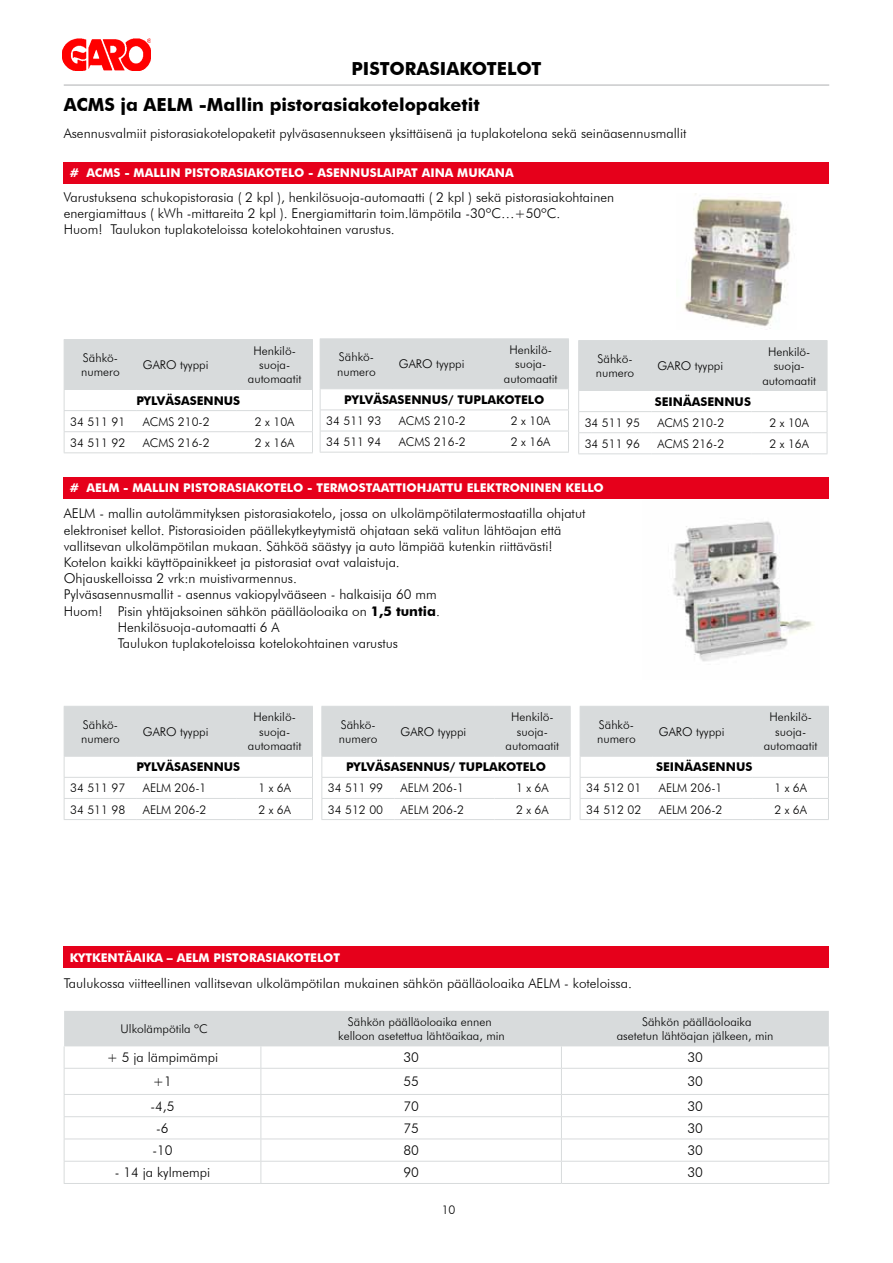
<style>
.page{position:relative;width:893px;height:1263px;background:#fff}
.page>*{position:absolute;margin:0;border:0;box-sizing:border-box;transform-origin:0 0}
.t1{font:700 18px "Futura BT";color:#000}
.t2{font:300 13.5px/16.2px "Futura BT";color:#000}
.t3{font:300 12px/14.4px "Futura BT";color:#000;text-align:center}
.t4{font:700 12px "Futura BT";color:#fff}
.t5{font:700 12px "Futura BT";color:#000}
.s1{font-weight:700}
</style>
<div class="page">
<img style="left:62px;top:38px;width:89px;height:33px">
<hr style="left:64px;top:85px;width:765px;height:1px;background:#aeafb2">
<hr style="left:64px;top:339px;width:73px;height:1px;background:#d8dbdc">
<hr style="left:137px;top:339px;width:100px;height:1px;background:#d8dbdc">
<hr style="left:237px;top:339px;width:76px;height:1px;background:#d8dbdc">
<svg style="left:64px;top:340px;width:249px;height:112px"></svg>
<hr style="left:64px;top:452px;width:73px;height:1px;background:#d8dbdc">
<hr style="left:137px;top:452px;width:100px;height:1px;background:#d8dbdc">
<hr style="left:237px;top:452px;width:76px;height:1px;background:#d8dbdc">
<div style="left:64px;top:162px;width:765px;height:21px;background:#e6001b"></div>
<div style="left:64px;top:477px;width:765px;height:21px;background:#e6001b"></div>
<div style="left:64px;top:947px;width:765px;height:21px;background:#e6001b"></div>
<hr style="left:320px;top:338px;width:73px;height:1px;background:#d8dbdc">
<hr style="left:393px;top:338px;width:100px;height:1px;background:#d8dbdc">
<hr style="left:493px;top:338px;width:76px;height:1px;background:#d8dbdc">
<svg style="left:320px;top:339px;width:249px;height:113px"></svg>
<hr style="left:320px;top:452px;width:73px;height:1px;background:#d8dbdc">
<hr style="left:393px;top:452px;width:100px;height:1px;background:#d8dbdc">
<hr style="left:493px;top:452px;width:76px;height:1px;background:#d8dbdc">
<hr style="left:578px;top:340px;width:73px;height:1px;background:#d8dbdc">
<hr style="left:651px;top:340px;width:100px;height:1px;background:#d8dbdc">
<hr style="left:751px;top:340px;width:76px;height:1px;background:#d8dbdc">
<svg style="left:578px;top:341px;width:250px;height:112px"></svg>
<hr style="left:578px;top:453px;width:73px;height:1px;background:#d8dbdc">
<hr style="left:651px;top:453px;width:100px;height:1px;background:#d8dbdc">
<hr style="left:751px;top:453px;width:76px;height:1px;background:#d8dbdc">
<img style="left:672px;top:521px;width:142px;height:141px">
<svg style="left:64px;top:706px;width:249px;height:113px"></svg>
<hr style="left:64px;top:819px;width:73px;height:1px;background:#d8dbdc">
<hr style="left:137px;top:819px;width:100px;height:1px;background:#d8dbdc">
<hr style="left:237px;top:819px;width:76px;height:1px;background:#d8dbdc">
<svg style="left:321px;top:706px;width:250px;height:113px"></svg>
<hr style="left:321px;top:819px;width:74px;height:1px;background:#d8dbdc">
<hr style="left:395px;top:819px;width:100px;height:1px;background:#d8dbdc">
<hr style="left:495px;top:819px;width:76px;height:1px;background:#d8dbdc">
<svg style="left:580px;top:706px;width:249px;height:113px"></svg>
<hr style="left:580px;top:819px;width:73px;height:1px;background:#d8dbdc">
<hr style="left:653px;top:819px;width:100px;height:1px;background:#d8dbdc">
<hr style="left:753px;top:819px;width:76px;height:1px;background:#d8dbdc">
<svg style="left:64px;top:1011px;width:765px;height:172px"></svg>
<hr style="left:64px;top:1183px;width:197px;height:1px;background:#d8dbdc">
<hr style="left:261px;top:1183px;width:300px;height:1px;background:#d8dbdc">
<hr style="left:561px;top:1183px;width:268px;height:1px;background:#d8dbdc">
<img style="left:684px;top:193px;width:107px;height:137px">
<h1 class="t1" style="left:352px;top:58px;width:191px">PISTORASIAKOTELOT</h1>
<h1 class="t1" style="left:64px;top:94px;width:418px">ACMS ja AELM -Mallin pistorasiakotelopaketit</h1>
<p class="t2" style="left:64px;top:125px;width:624px">Asennusvalmiit pistorasiakotelopaketit pylväsasennukseen yksittäisenä ja tuplakotelona sekä seinäasennusmallit</p>
<p class="t4" style="left:70px;top:166px;width:445px"># ACMS - MALLIN PISTORASIAKOTELO - ASENNUSLAIPAT AINA MUKANA</p>
<p class="t2" style="left:64px;top:189px;width:552px">Varustuksena schukopistorasia ( 2 kpl ), henkilösuoja-automaatti ( 2 kpl ) sekä pistorasiakohtainen energiamittaus ( kWh -mittareita 2 kpl ). Energiamittarin toim.lämpötila -30ºC…+50ºC.<br>Huom! Taulukon tuplakoteloissa kotelokohtainen varustus.</p>
<p class="t3" style="left:81px;top:350px;width:40px;text-align:left">Sähkö&shy;numero</p>
<p class="t3" style="left:143px;top:357px;width:67px">GARO tyyppi</p>
<p class="t5" style="left:136px;top:393px;width:105px">PYLVÄSASENNUS</p>
<p class="t3" style="left:248px;top:343px;width:55px">Henkilö&shy;suoja&shy;automaatit</p>
<p class="t3" style="left:70px;top:414px;width:57px">34 511 91</p>
<p class="t3" style="left:143px;top:414px;width:68px">ACMS 210-2</p>
<p class="t3" style="left:255px;top:414px;width:41px">2 x 10A</p>
<p class="t3" style="left:70px;top:435px;width:57px">34 511 92</p>
<p class="t3" style="left:143px;top:435px;width:68px">ACMS 216-2</p>
<p class="t3" style="left:255px;top:435px;width:41px">2 x 16A</p>
<p class="t3" style="left:504px;top:342px;width:55px">Henkilö&shy;suoja&shy;automaatit</p>
<p class="t5" style="left:344px;top:392px;width:202px">PYLVÄSASENNUS/ TUPLAKOTELO</p>
<p class="t3" style="left:326px;top:413px;width:57px">34 511 93</p>
<p class="t3" style="left:399px;top:413px;width:68px">ACMS 210-2</p>
<p class="t3" style="left:511px;top:413px;width:41px">2 x 10A</p>
<p class="t3" style="left:326px;top:435px;width:57px">34 511 94</p>
<p class="t3" style="left:399px;top:435px;width:68px">ACMS 216-2</p>
<p class="t3" style="left:511px;top:435px;width:41px">2 x 16A</p>
<p class="t3" style="left:337px;top:350px;width:40px;text-align:left">Sähkö&shy;numero</p>
<p class="t3" style="left:399px;top:357px;width:67px">GARO tyyppi</p>
<p class="t3" style="left:596px;top:351px;width:40px;text-align:left">Sähkö&shy;numero</p>
<p class="t3" style="left:657px;top:358px;width:67px">GARO tyyppi</p>
<p class="t5" style="left:655px;top:394px;width:98px">SEINÄASENNUS</p>
<p class="t3" style="left:762px;top:344px;width:55px">Henkilö&shy;suoja&shy;automaatit</p>
<p class="t3" style="left:585px;top:415px;width:57px">34 511 95</p>
<p class="t3" style="left:657px;top:415px;width:68px">ACMS 210-2</p>
<p class="t3" style="left:769px;top:415px;width:41px">2 x 10A</p>
<p class="t3" style="left:585px;top:436px;width:57px">34 511 96</p>
<p class="t3" style="left:657px;top:436px;width:68px">ACMS 216-2</p>
<p class="t3" style="left:769px;top:436px;width:41px">2 x 16A</p>
<p class="t4" style="left:70px;top:481px;width:536px"># AELM - MALLIN PISTORASIAKOTELO - TERMOSTAATTIOHJATTU ELEKTRONINEN KELLO</p>
<p class="t2" style="left:64px;top:505px;width:523px">AELM - mallin autolämmityksen pistorasiakotelo, jossa on ulkolämpötilatermostaatilla ohjatut</p>
<p class="t2" style="left:64px;top:522px;width:499px">elektroniset kellot. Pistorasioiden päällekytkeytymistä ohjataan sekä valitun lähtöajan että</p>
<p class="t2" style="left:64px;top:538px;width:490px">vallitsevan ulkolämpötilan mukaan. Sähköä säästyy ja auto lämpiää kutenkin riittävästi!</p>
<p class="t2" style="left:64px;top:554px;width:338px">Kotelon kaikki käyttöpainikkeet ja pistorasiat ovat valaistuja.</p>
<p class="t2" style="left:64px;top:570px;width:235px">Ohjauskelloissa 2 vrk:n muistivarmennus.</p>
<p class="t2" style="left:64px;top:586px;width:375px">Pylväsasennusmallit - asennus vakiopylvääseen - halkaisija 60 mm</p>
<p class="t2" style="left:64px;top:603px;width:378px">Huom! Pisin yhtäjaksoinen sähkön päälläoloaika on <span class="s1">1,5 tuntia</span>.</p>
<p class="t2" style="left:118px;top:619px;width:163px">Henkilösuoja-automaatti 6 A</p>
<p class="t2" style="left:118px;top:635px;width:282px">Taulukon tuplakoteloissa kotelokohtainen varustus</p>
<p class="t3" style="left:81px;top:717px;width:40px;text-align:left">Sähkö&shy;numero</p>
<p class="t3" style="left:143px;top:724px;width:67px">GARO tyyppi</p>
<p class="t5" style="left:136px;top:760px;width:105px">PYLVÄSASENNUS</p>
<p class="t3" style="left:248px;top:710px;width:55px">Henkilö&shy;suoja&shy;automaatit</p>
<p class="t3" style="left:70px;top:781px;width:57px">34 511 97</p>
<p class="t3" style="left:143px;top:781px;width:65px">AELM 206-1</p>
<p class="t3" style="left:258px;top:781px;width:34px">1 x 6A</p>
<p class="t3" style="left:70px;top:802px;width:57px">34 511 98</p>
<p class="t3" style="left:143px;top:802px;width:65px">AELM 206-2</p>
<p class="t3" style="left:258px;top:802px;width:34px">2 x 6A</p>
<p class="t3" style="left:506px;top:710px;width:55px">Henkilö&shy;suoja&shy;automaatit</p>
<p class="t5" style="left:346px;top:760px;width:202px">PYLVÄSASENNUS/ TUPLAKOTELO</p>
<p class="t3" style="left:328px;top:781px;width:57px">34 511 99</p>
<p class="t3" style="left:401px;top:781px;width:65px">AELM 206-1</p>
<p class="t3" style="left:516px;top:781px;width:34px">1 x 6A</p>
<p class="t3" style="left:328px;top:802px;width:57px">34 512 00</p>
<p class="t3" style="left:401px;top:802px;width:65px">AELM 206-2</p>
<p class="t3" style="left:516px;top:802px;width:34px">2 x 6A</p>
<p class="t3" style="left:339px;top:717px;width:40px;text-align:left">Sähkö&shy;numero</p>
<p class="t3" style="left:401px;top:724px;width:67px">GARO tyyppi</p>
<p class="t3" style="left:597px;top:717px;width:40px;text-align:left">Sähkö&shy;numero</p>
<p class="t3" style="left:659px;top:724px;width:67px">GARO tyyppi</p>
<p class="t5" style="left:656px;top:760px;width:98px">SEINÄASENNUS</p>
<p class="t3" style="left:764px;top:710px;width:55px">Henkilö&shy;suoja&shy;automaatit</p>
<p class="t3" style="left:586px;top:781px;width:57px">34 512 01</p>
<p class="t3" style="left:659px;top:781px;width:65px">AELM 206-1</p>
<p class="t3" style="left:774px;top:781px;width:34px">1 x 6A</p>
<p class="t3" style="left:586px;top:802px;width:57px">34 512 02</p>
<p class="t3" style="left:659px;top:802px;width:65px">AELM 206-2</p>
<p class="t3" style="left:774px;top:802px;width:34px">2 x 6A</p>
<p class="t4" style="left:70px;top:950px;width:272px">KYTKENTÄAIKA – AELM PISTORASIAKOTELOT</p>
<p class="t2" style="left:64px;top:975px;width:570px">Taulukossa viitteellinen vallitsevan ulkolämpötilan mukainen sähkön päälläoloaika AELM - koteloissa.</p>
<p class="t3" style="left:121px;top:1022px;width:89px">Ulkolämpötila ºC</p>
<p class="t3" style="left:338px;top:1014px;width:168px">Sähkön päälläoloaika ennen kelloon asetettua lähtöaikaa, min</p>
<p class="t3" style="left:617px;top:1014px;width:158px">Sähkön päälläoloaika<br>asetetun lähtöajan jälkeen, min</p>
<p class="t2" style="left:107px;top:1049px;width:113px">+ 5 ja lämpimämpi</p>
<p class="t2" style="left:403px;top:1049px;width:17px">30</p>
<p class="t2" style="left:687px;top:1049px;width:17px">30</p>
<p class="t2" style="left:153px;top:1073px;width:21px">+1</p>
<p class="t2" style="left:403px;top:1073px;width:17px">55</p>
<p class="t2" style="left:687px;top:1073px;width:17px">30</p>
<p class="t2" style="left:150px;top:1098px;width:26px">-4,5</p>
<p class="t2" style="left:403px;top:1098px;width:17px">70</p>
<p class="t2" style="left:687px;top:1098px;width:17px">30</p>
<p class="t2" style="left:156px;top:1120px;width:14px">-6</p>
<p class="t2" style="left:403px;top:1120px;width:17px">75</p>
<p class="t2" style="left:687px;top:1120px;width:17px">30</p>
<p class="t2" style="left:152px;top:1142px;width:22px">-10</p>
<p class="t2" style="left:403px;top:1142px;width:17px">80</p>
<p class="t2" style="left:687px;top:1142px;width:17px">30</p>
<p class="t2" style="left:115px;top:1164px;width:97px">- 14 ja kylmempi</p>
<p class="t2" style="left:403px;top:1164px;width:17px">90</p>
<p class="t2" style="left:687px;top:1164px;width:17px">30</p>
<p class="t3" style="left:442px;top:1202px;width:15px">10</p>
</div>
